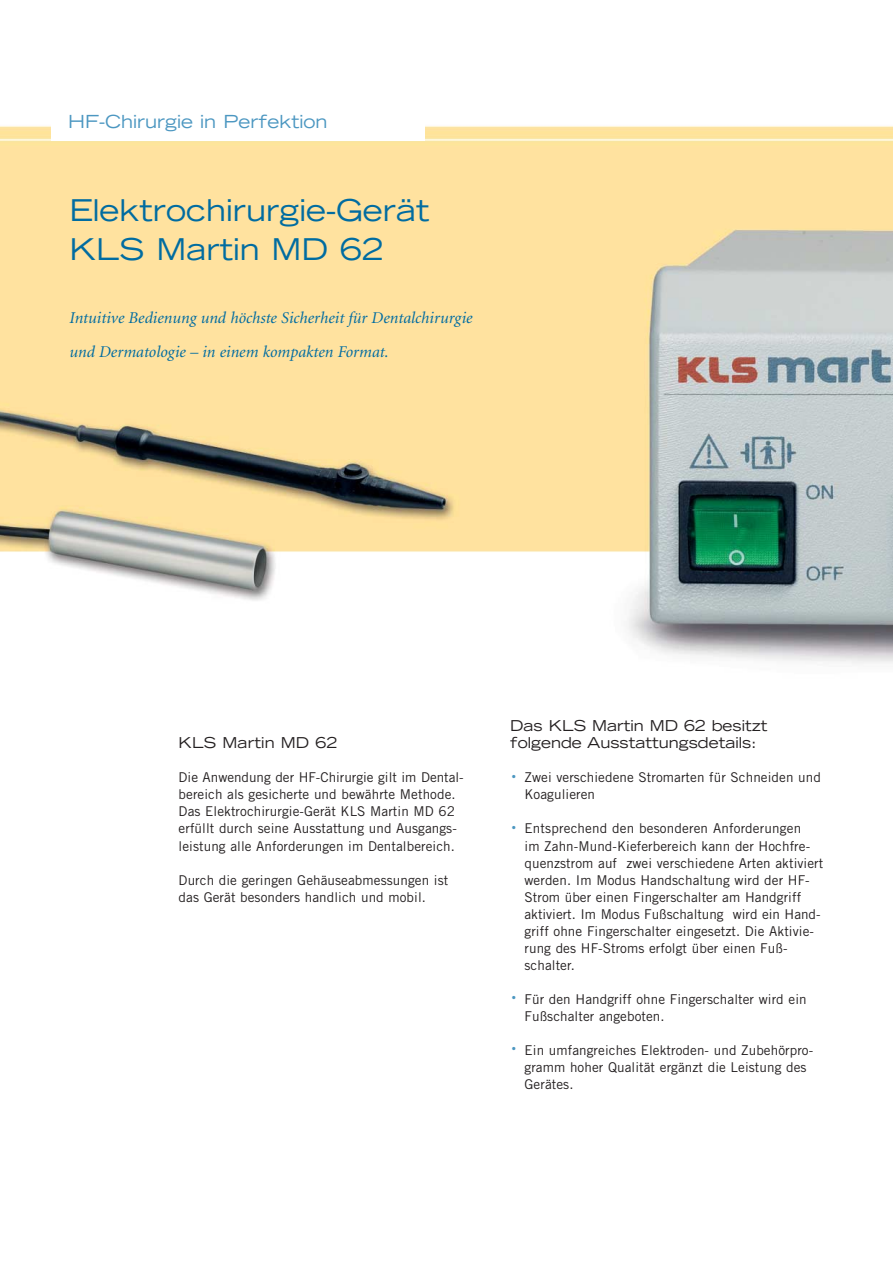
<style>
.page{position:relative;width:893px;height:1263px;background:#fff}
.page>*{position:absolute;margin:0;border:0;box-sizing:border-box;transform-origin:0 0}
.t1{font:expanded 30px/39px "Trade Gothic LH";color:#006ca1}
.t2{font:expanded 18px "Trade Gothic LH";color:#4c97c1}
.t3{font:italic 16.5px/34px "Minion";color:#006ca1}
.t4{font:expanded 15px/17px "Trade Gothic LH";color:#231f20}
.t5{font:13.5px/17px "Trade Gothic";letter-spacing:.005em;color:#231f20}
.t6{font:700 13.5px "Minion";color:#4c97c1}
</style>
<div class="page">
<img style="left:0;top:126px;width:893px;height:538px">
<div style="left:51px;top:115px;width:373px;height:25px;background:#fff"></div>
<h2 class="t2" style="left:68px;top:115px;width:261px">HF-Chirurgie in Perfektion</h2>
<h1 class="t1" style="left:70px;top:193px;width:362px">Elektrochirurgie-Gerät<br>KLS Martin MD 62</h1>
<p class="t3" style="left:70px;top:302px;width:404px">Intuitive Bedienung und höchste Sicherheit für Dentalchirurgie und Dermatologie – in einem kompakten Format.</p>
<p class="t4" style="left:179px;top:736px;width:160px">KLS Martin MD 62</p>
<p class="t5" style="left:179px;top:770px;width:287px">Die Anwendung der HF-Chirurgie gilt im Dental&shy;bereich als gesicherte und bewährte Methode.<br>Das Elektrochirurgie-Gerät KLS Martin MD 62 erfüllt durch seine Ausstattung und Ausgangs&shy;leistung alle Anforderungen im Dentalbereich.</p>
<p class="t5" style="left:179px;top:872px;width:271px">Durch die geringen Gehäuseabmessungen ist das Gerät besonders handlich und mobil.</p>
<p class="t4" style="left:510px;top:719px;width:259px">Das KLS Martin MD 62 besitzt folgende Ausstattungsdetails:</p>
<p class="t5" style="left:524px;top:770px;width:298px">Zwei verschiedene Stromarten für Schneiden und<br>Koagulieren</p>
<p class="t5" style="left:524px;top:821px;width:300px">Entsprechend den besonderen Anforderungen<br>im Zahn-Mund-Kieferbereich kann der Hochfre&shy;quenzstrom auf zwei verschiedene Arten aktiviert werden. Im Modus Handschaltung wird der HF-Strom über einen Fingerschalter am Handgriff aktiviert. Im Modus Fußschaltung wird ein Hand&shy;griff ohne Fingerschalter eingesetzt. Die Aktivie&shy;rung des HF-Stroms erfolgt über einen Fuß&shy;schalter.</p>
<p class="t5" style="left:524px;top:991px;width:284px">Für den Handgriff ohne Fingerschalter wird ein<br>Fußschalter angeboten.</p>
<p class="t5" style="left:524px;top:1042px;width:290px">Ein umfangreiches Elektroden- und Zubehörpro&shy;gramm hoher Qualität ergänzt die Leistung des<br>Gerätes.</p>
<p class="t6" style="left:512px;top:771px;width:6px">•</p>
<p class="t6" style="left:512px;top:822px;width:6px">•</p>
<p class="t6" style="left:512px;top:992px;width:6px">•</p>
<p class="t6" style="left:512px;top:1043px;width:6px">•</p>
</div>
